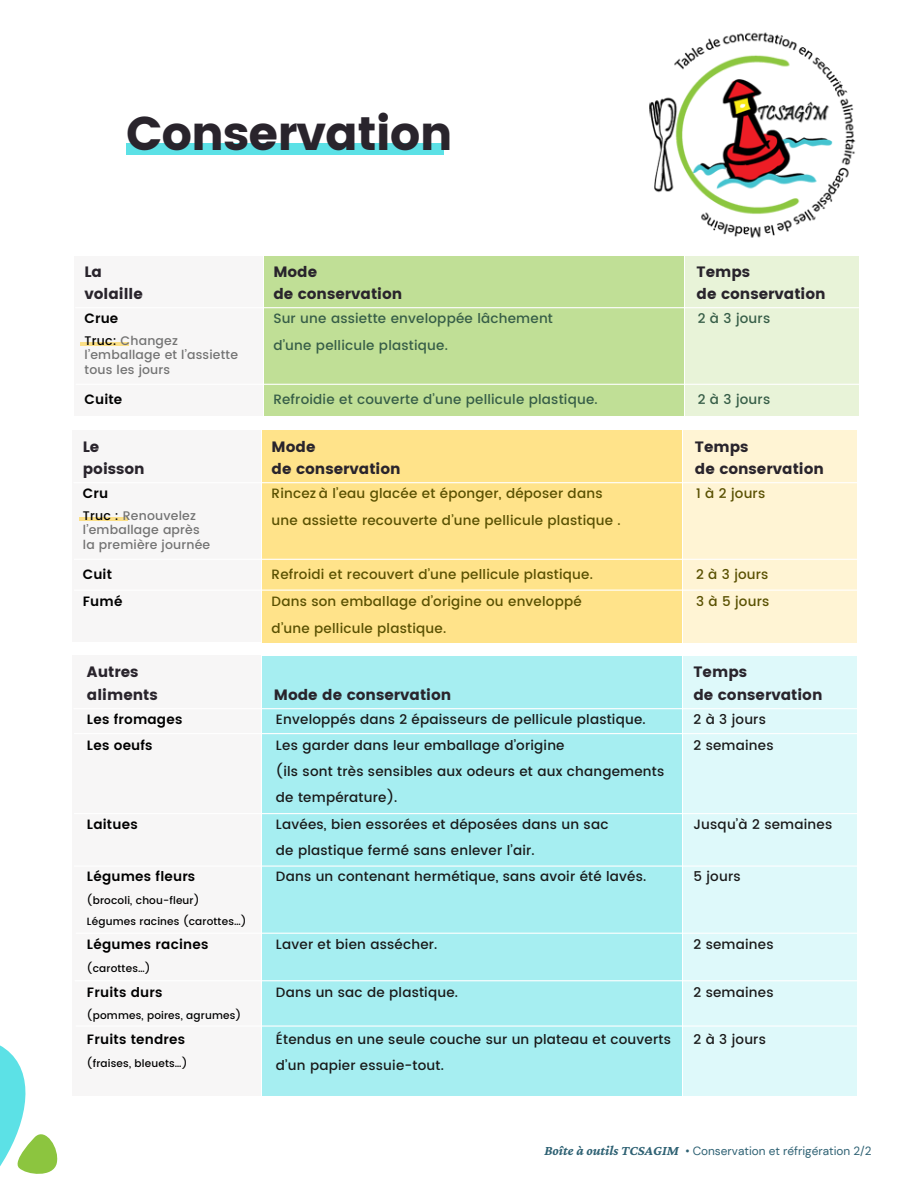
<style>
.page{position:relative;width:918px;height:1188px;background:#fff}
.page>*{position:absolute;margin:0;border:0;box-sizing:border-box;transform-origin:0 0}
.t1{font:47.25px "Poppins";letter-spacing:-.02em;color:#29242c}
.t2{font:15px/22.5px "Poppins";color:#29242c}
.t3{font:italic 700 13.95px "Crimson Pro";color:#2e6173}
.t4{font:500 13.5px/26.2px "Poppins";letter-spacing:.015em;color:#191919}
.t5{font:500 13.5px "Poppins";letter-spacing:.015em;color:#595001}
.t6{font:500 13.5px "Poppins";letter-spacing:.015em;color:#365d47}
.t7{font:600 13.5px "Poppins";letter-spacing:.015em;color:#000}
.t8{font:500 12.45px/14.5px "Poppins";letter-spacing:.015em;color:#737373}
.t9{font:11.85px "DM Sans";color:#2e6173}
.t10{font:500 10.5px "Poppins";letter-spacing:.015em;color:#000}
.s1{color:#000}
</style>
<div class="page">
<img style="left:649px;top:32px;width:207px;height:206px">
<div style="left:264px;top:256px;width:420px;height:159px;background:#c0df96"></div>
<div style="left:74px;top:256px;width:189px;height:159px;background:#f7f6f6"></div>
<div style="left:685px;top:256px;width:174px;height:159px;background:#e8f3d8"></div>
<hr style="left:76px;top:307px;width:783px;height:1px;background:#fff">
<hr style="left:76px;top:384px;width:783px;height:1px;background:#fff">
<hr style="left:81px;top:343px;width:48px;height:3px;background:#ffcc29">
<div style="left:262px;top:431px;width:420px;height:212px;background:#ffe38a"></div>
<div style="left:72px;top:431px;width:189px;height:211px;background:#f7f6f6"></div>
<div style="left:684px;top:431px;width:173px;height:212px;background:#fff4d4"></div>
<hr style="left:74px;top:482px;width:783px;height:1px;background:#fff">
<hr style="left:74px;top:559px;width:783px;height:1px;background:#fff">
<hr style="left:74px;top:590px;width:783px;height:1px;background:#fff">
<hr style="left:79px;top:518px;width:48px;height:3px;background:#ffcc29">
<div style="left:262px;top:656px;width:420px;height:440px;background:#a6eef1"></div>
<div style="left:72px;top:655px;width:189px;height:441px;background:#f7f6f6"></div>
<div style="left:684px;top:656px;width:173px;height:440px;background:#def9fa"></div>
<hr style="left:74px;top:708px;width:783px;height:1px;background:#fff">
<hr style="left:74px;top:813px;width:783px;height:1px;background:#fff">
<hr style="left:74px;top:733px;width:783px;height:1px;background:#fff">
<hr style="left:75px;top:980px;width:783px;height:1px;background:#fff">
<hr style="left:76px;top:1025px;width:783px;height:2px;background:#fff">
<hr style="left:76px;top:933px;width:783px;height:1px;background:#fff">
<hr style="left:74px;top:866px;width:783px;height:1px;background:#fff">
<svg style="left:0;top:1045px;width:58px;height:129px"></svg>
<div style="left:126px;top:143px;width:318px;height:12px;background:#5ce1e6"></div>
<p class="t1" style="left:126px;top:107px;width:328px">Conservation</p>
<p class="t2" style="left:84px;top:260px;width:19px">La</p>
<p class="t2" style="left:84px;top:283px;width:60px">volaille</p>
<p class="t8" style="left:85px;top:333px;width:155px"><span class="s1">Truc:</span> Changez l’emballage et l’assiette tous les jours</p>
<p class="t7" style="left:84px;top:311px;width:35px">Crue</p>
<p class="t7" style="left:84px;top:392px;width:39px">Cuite</p>
<p class="t2" style="left:273px;top:260px;width:45px">Mode</p>
<p class="t2" style="left:273px;top:283px;width:131px">de conservation</p>
<p class="t6" style="left:273px;top:311px;width:281px">Sur une assiette enveloppée lâchement</p>
<p class="t6" style="left:273px;top:338px;width:176px">d’une pellicule plastique.</p>
<p class="t6" style="left:273px;top:392px;width:326px">Refroidie et couverte d’une pellicule plastique.</p>
<p class="t2" style="left:697px;top:260px;width:55px">Temps</p>
<p class="t2" style="left:697px;top:283px;width:131px">de conservation</p>
<p class="t6" style="left:698px;top:311px;width:74px">2 à 3 jours</p>
<p class="t6" style="left:698px;top:392px;width:74px">2 à 3 jours</p>
<p class="t2" style="left:83px;top:435px;width:18px">Le</p>
<p class="t2" style="left:83px;top:458px;width:64px">poisson</p>
<p class="t8" style="left:83px;top:508px;width:118px"><span class="s1">Truc :</span> Renouvelez l’emballage après</p>
<p class="t8" style="left:83px;top:537px;width:129px">la première journée</p>
<p class="t7" style="left:83px;top:486px;width:27px">Cru</p>
<p class="t7" style="left:83px;top:567px;width:31px">Cuit</p>
<p class="t7" style="left:83px;top:594px;width:41px">Fumé</p>
<p class="t2" style="left:272px;top:435px;width:45px">Mode</p>
<p class="t2" style="left:272px;top:458px;width:131px">de conservation</p>
<p class="t5" style="left:272px;top:486px;width:332px">Rincez à l’eau glacée et éponger, déposer dans</p>
<p class="t5" style="left:272px;top:513px;width:351px">une assiette recouverte d’une pellicule plastique .</p>
<p class="t5" style="left:272px;top:567px;width:323px">Refroidi et recouvert d’une pellicule plastique.</p>
<p class="t5" style="left:272px;top:594px;width:312px">Dans son emballage d’origine ou enveloppé</p>
<p class="t5" style="left:272px;top:621px;width:176px">d’une pellicule plastique.</p>
<p class="t2" style="left:695px;top:435px;width:55px">Temps</p>
<p class="t2" style="left:695px;top:458px;width:131px">de conservation</p>
<p class="t5" style="left:696px;top:486px;width:71px">1 à 2 jours</p>
<p class="t5" style="left:696px;top:567px;width:74px">2 à 3 jours</p>
<p class="t5" style="left:696px;top:594px;width:75px">3 à 5 jours</p>
<p class="t2" style="left:87px;top:661px;width:72px">Autres aliments</p>
<p class="t2" style="left:274px;top:683px;width:179px">Mode de conservation</p>
<p class="t2" style="left:694px;top:661px;width:55px">Temps</p>
<p class="t2" style="left:694px;top:683px;width:131px">de conservation</p>
<p class="t7" style="left:87px;top:711px;width:97px">Les fromages</p>
<p class="t7" style="left:87px;top:737px;width:67px">Les oeufs</p>
<p class="t7" style="left:87px;top:816px;width:52px">Laitues</p>
<p class="t7" style="left:87px;top:869px;width:110px">Légumes fleurs</p>
<p class="t10" style="left:87px;top:894px;width:114px">(brocoli, chou-fleur)</p>
<p class="t10" style="left:87px;top:915px;width:161px">Légumes racines (carottes…)</p>
<p class="t7" style="left:87px;top:937px;width:123px">Légumes racines</p>
<p class="t10" style="left:87px;top:962px;width:65px">(carottes…)</p>
<p class="t7" style="left:87px;top:984px;width:77px">Fruits durs</p>
<p class="t10" style="left:87px;top:1010px;width:156px">(pommes, poires, agrumes)</p>
<p class="t7" style="left:87px;top:1031px;width:100px">Fruits tendres</p>
<p class="t10" style="left:87px;top:1057px;width:102px">(fraises, bleuets…)</p>
<p class="t4" style="left:276px;top:706px;width:371px">Enveloppés dans 2 épaisseurs de pellicule plastique.</p>
<p class="t4" style="left:276px;top:732px;width:290px">Les garder dans leur emballage d’origine</p>
<p class="t4" style="left:276px;top:758px;width:390px">(ils sont très sensibles aux odeurs et aux changements de température).</p>
<p class="t4" style="left:276px;top:811px;width:334px">Lavées, bien essorées et déposées dans un sac</p>
<p class="t4" style="left:276px;top:837px;width:260px">de plastique fermé sans enlever l’air.</p>
<p class="t4" style="left:276px;top:863px;width:372px">Dans un contenant hermétique, sans avoir été lavés.</p>
<p class="t4" style="left:276px;top:932px;width:163px">Laver et bien assécher.</p>
<p class="t4" style="left:276px;top:979px;width:184px">Dans un sac de plastique.</p>
<p class="t4" style="left:276px;top:1026px;width:396px">Étendus en une seule couche sur un plateau et couverts d’un papier essuie-tout.</p>
<p class="t4" style="left:694px;top:706px;width:74px">2 à 3 jours</p>
<p class="t4" style="left:694px;top:732px;width:82px">2 semaines</p>
<p class="t4" style="left:694px;top:811px;width:140px">Jusqu’à 2 semaines</p>
<p class="t4" style="left:694px;top:863px;width:49px">5 jours</p>
<p class="t4" style="left:694px;top:932px;width:82px">2 semaines</p>
<p class="t4" style="left:694px;top:979px;width:82px">2 semaines</p>
<p class="t4" style="left:694px;top:1026px;width:74px">2 à 3 jours</p>
<p class="t3" style="left:544px;top:1142px;width:136px">Boîte à outils TCSAGIM</p>
<p class="t9" style="left:685px;top:1143px;width:188px">• Conservation et réfrigération 2/2</p>
</div>
